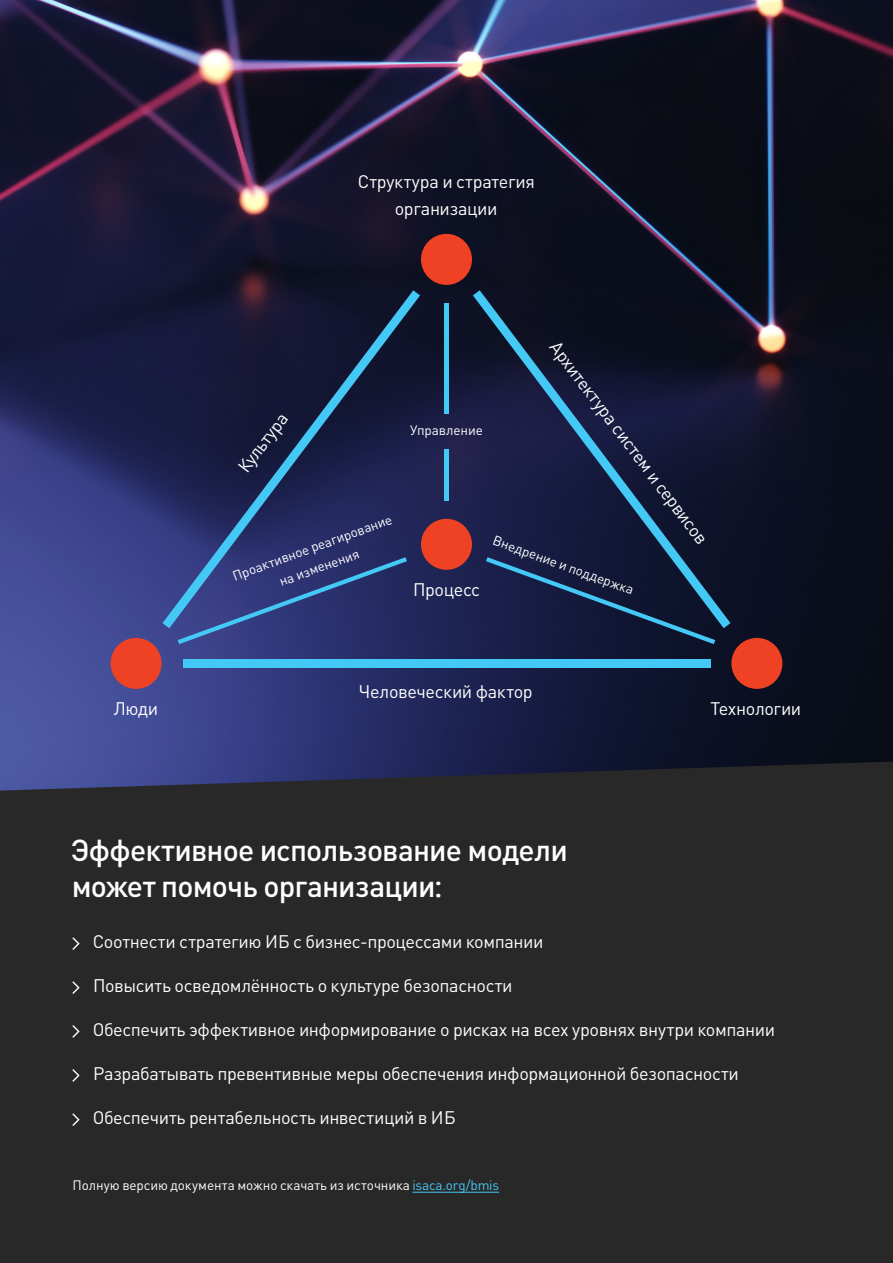
<style>
.page{position:relative;width:893px;height:1263px;background:#fff}
.page>*{position:absolute;margin:0;border:0;box-sizing:border-box;transform-origin:0 0}
.t1{font:500 30px/36px "DIN Pro";letter-spacing:-.025em;color:#fff}
.t2{font:18px/27px "DIN Pro";letter-spacing:-.02em;color:#fff;text-align:center}
.t3{font:13.5px/21px "DIN Pro";letter-spacing:-.005em;color:#fff;text-align:center}
.s1{font-family:"Segoe UI";font-weight:600}
.s2{color:#44c8f5}
</style>
<div class="page">
<img style="left:0;top:0;width:893px;height:761px">
<div style="left:0;top:761px;width:893px;height:502px;background:#292829"></div>
<hr style="left:412px;top:1192px;width:87px;height:1px;background:#44c8f5">
<svg style="left:72px;top:937px;width:8px;height:13px"></svg>
<svg style="left:72px;top:981px;width:8px;height:13px"></svg>
<svg style="left:72px;top:1025px;width:8px;height:13px"></svg>
<svg style="left:72px;top:1069px;width:8px;height:13px"></svg>
<svg style="left:72px;top:1113px;width:8px;height:13px"></svg>
<div style="left:421px;top:519px;width:51px;height:51px;background:#ef4123;border-radius:50%"></div>
<div style="left:421px;top:234px;width:51px;height:51px;background:#ef4123;border-radius:50%"></div>
<div style="left:111px;top:638px;width:51px;height:51px;background:#ef4123;border-radius:50%"></div>
<div style="left:731px;top:638px;width:51px;height:51px;background:#ef4123;border-radius:50%"></div>
<svg style="left:162px;top:290px;width:258px;height:338px;background:#1c254c"></svg>
<div style="left:183px;top:659px;width:527px;height:9px;background:#44c8f5"></div>
<svg style="left:473px;top:290px;width:257px;height:338px;background:#151e3b"></svg>
<div style="left:444px;top:303px;width:5px;height:111px;background:#44c8f5"></div>
<svg style="left:178px;top:557px;width:229px;height:87px;background:#30407e"></svg>
<svg style="left:486px;top:557px;width:229px;height:87px;background:#162647"></svg>
<div style="left:444px;top:450px;width:5px;height:51px;background:#44c8f5"></div>
<p class="t2" style="left:358px;top:167px;width:179px">Структура и стратегия организации</p>
<p class="t2" style="left:230px;top:462px;width:72px;rotate:-53deg">Культура</p>
<p class="t3" style="left:229px;top:566px;width:170px;rotate:-20deg">Проактивное реагирование на изменения</p>
<p class="t3" style="left:410px;top:419px;width:74px">Управление</p>
<p class="t2" style="left:413px;top:576px;width:68px">Процесс</p>
<p class="t2" style="left:565px;top:334px;width:251px;rotate:53deg">Архитектура систем и сервисов</p>
<p class="t3" style="left:497px;top:529px;width:150px;rotate:20deg">Внедрение и поддержка</p>
<p class="t2" style="left:359px;top:677px;width:175px">Человеческий фактор</p>
<p class="t2" style="left:114px;top:695px;width:46px">Люди</p>
<p class="t2" style="left:711px;top:695px;width:92px">Технологии</p>
<h1 class="t1" style="left:71px;top:828px;width:499px">Эффективное использование модели может помочь организации<span class="s1">:</span></h1>
<p class="t2" style="left:93px;top:927px;width:452px">Соотнести стратегию ИБ с бизнес-процессами компании</p>
<p class="t2" style="left:93px;top:971px;width:421px">Повысить осведомлённость о культуре безопасности</p>
<p class="t2" style="left:93px;top:1015px;width:684px">Обеспечить эффективное информирование о рисках на всех уровнях внутри компании</p>
<p class="t2" style="left:93px;top:1059px;width:647px">Разрабатывать превентивные меры обеспечения информационной безопасности</p>
<p class="t2" style="left:93px;top:1103px;width:365px">Обеспечить рентабельность инвестиций в ИБ</p>
<p class="t3" style="left:72px;top:1174px;width:428px">Полную версию документа можно скачать из источника <span class="s2">isaca.org/bmis</span></p>
</div>
